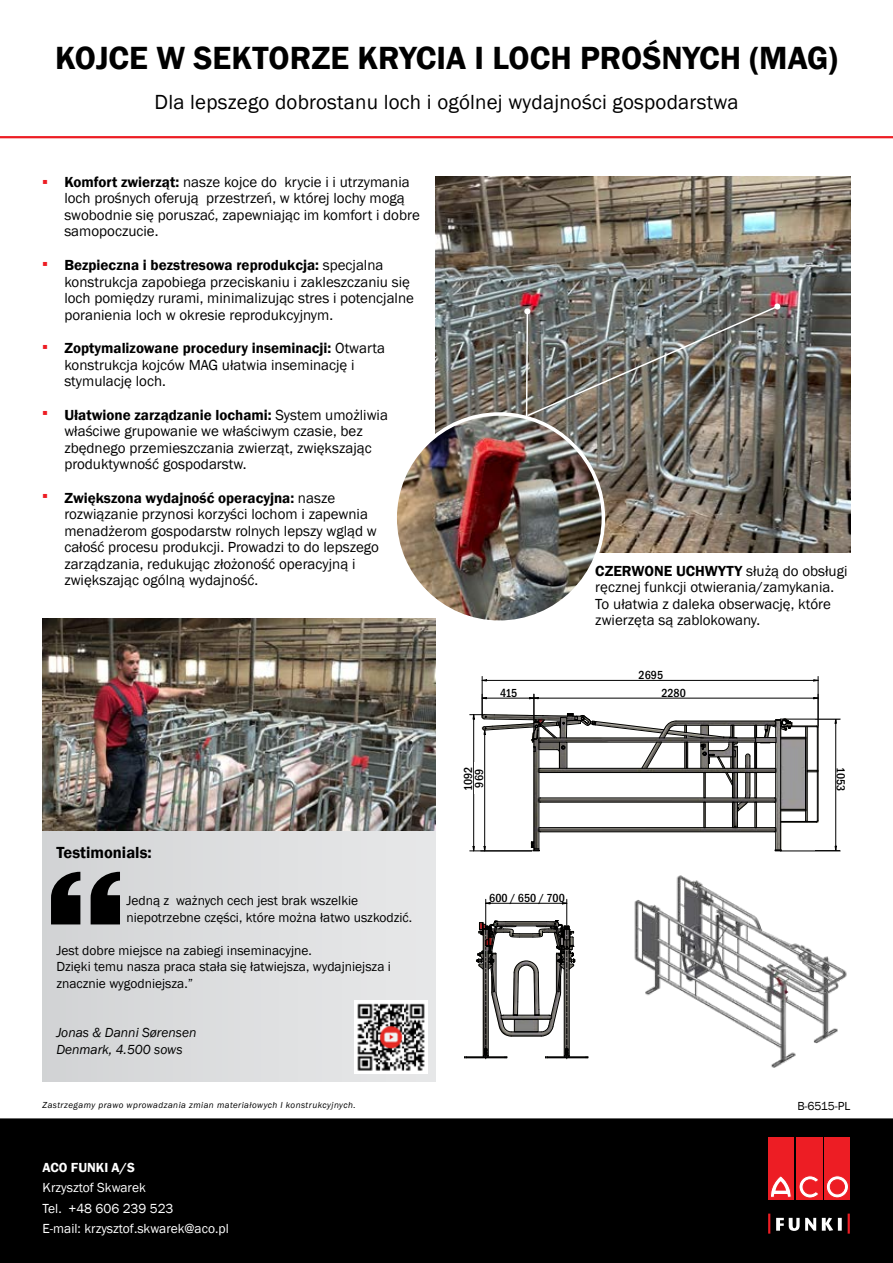
<style>
.page{position:relative;width:893px;height:1263px;background:#fff}
.page>*{position:absolute;margin:0;border:0;box-sizing:border-box;transform-origin:0 0}
.t1{font:600 33px "Franklin Gothic";color:#000}
.t2{font:21px "Franklin Gothic";letter-spacing:.01em;color:#000}
.t3{font:600 16.5px "Franklin Gothic";color:#000}
.t4{font:15px/16.5px "Franklin Gothic";color:#000}
.t5{font:500 condensed 15px "Franklin Gothic";color:#ed1d24}
.t6{font:13.5px/16.5px "Franklin Gothic";color:#000}
.t7{font:13.5px/20.2px "Franklin Gothic";color:#fff}
.t8{font:italic 13.5px/16.5px "Franklin Gothic";color:#000}
.t9{font:600 13.5px "Franklin Gothic";color:#fff}
.t10{font:500 condensed 12px/10.9px "Franklin Gothic";color:#000}
.t11{font:12px "Franklin Gothic";letter-spacing:-.005em;color:#000}
.t12{font:italic 9px "Franklin Gothic";letter-spacing:.05em;color:#000}
.t13{font:6px/10.9px "Arial";letter-spacing:.005em;color:#000}
.s1{font-weight:600}
</style>
<div class="page">
<img style="left:43px;top:619px;width:393px;height:212px">
<img style="left:436px;top:176px;width:414px;height:376px">
<img style="left:395px;top:414px;width:208px;height:208px;border-radius:104px">
<svg style="left:464px;top:898px;width:125px;height:162px"></svg>
<div style="left:489px;top:892px;width:76px;height:9px;background:#fff"></div>
<svg style="left:469px;top:676px;width:349px;height:176px"></svg>
<hr style="left:486px;top:680px;width:328px;height:1px;background:#000">
<hr style="left:482px;top:676px;width:1px;height:39px;background:#000">
<hr style="left:818px;top:676px;width:1px;height:50px;background:#000">
<div style="left:458px;top:763px;width:14px;height:31px;background:#fff"></div>
<div style="left:635px;top:670px;width:31px;height:9px;background:#fff"></div>
<div style="left:658px;top:688px;width:31px;height:8px;background:#fff"></div>
<div style="left:497px;top:688px;width:24px;height:8px;background:#fff"></div>
<img style="left:634px;top:875px;width:213px;height:193px">
<hr style="left:0;top:136px;width:893px;height:2px;background:#ed1d24">
<div style="left:0;top:1118px;width:893px;height:145px;background:#000"></div>
<div style="left:768px;top:1137px;width:26px;height:62px;background:#ed1d24"></div>
<svg style="left:770px;top:1176px;width:21px;height:21px"></svg>
<div style="left:796px;top:1137px;width:26px;height:62px;background:#ed1d24"></div>
<svg style="left:799px;top:1176px;width:19px;height:22px"></svg>
<div style="left:824px;top:1137px;width:26px;height:62px;background:#ed1d24"></div>
<svg style="left:826px;top:1176px;width:22px;height:22px"></svg>
<div style="left:826px;top:1176px;width:22px;height:22px;border:1px solid #ed1d24;border-radius:50%"></div>
<div style="left:830px;top:1180px;width:14px;height:14px;background:#ed1d24;border-radius:50%"></div>
<div style="left:830px;top:1180px;width:14px;height:14px;border:1px solid #ed1d24;border-radius:50%"></div>
<svg style="left:776px;top:1218px;width:66px;height:13px"></svg>
<hr style="left:848px;top:1213px;width:2px;height:20px;background:#ed1d24">
<hr style="left:768px;top:1213px;width:2px;height:20px;background:#ed1d24">
<div style="left:43px;top:831px;width:393px;height:250px;background:#dddee0"></div>
<svg style="left:51px;top:872px;width:29px;height:52px"></svg>
<svg style="left:91px;top:872px;width:29px;height:52px"></svg>
<svg style="left:525px;top:305px;width:254px;height:113px;background:#76756f"></svg>
<div style="left:774px;top:303px;width:6px;height:7px;background:#fff;border-radius:50%"></div>
<img style="left:354px;top:1001px;width:73px;height:73px">
<svg style="left:470px;top:694px;width:371px;height:158px"></svg>
<h1 class="t1" style="left:55px;top:37px;width:784px">KOJCE W SEKTORZE KRYCIA I LOCH PROŚNYCH (MAG)</h1>
<h2 class="t2" style="left:155px;top:89px;width:585px">Dla lepszego dobrostanu loch i ogólnej wydajności gospodarstwa</h2>
<p class="t5" style="left:43px;top:172px;width:7px">▪</p>
<p class="t5" style="left:43px;top:255px;width:7px">▪</p>
<p class="t5" style="left:43px;top:337px;width:7px">▪</p>
<p class="t5" style="left:43px;top:403px;width:7px">▪</p>
<p class="t5" style="left:43px;top:486px;width:7px">▪</p>
<p class="t4" style="left:64px;top:174px;width:357px"><span class="s1">Komfort zwierząt:</span> nasze kojce do krycie i i utrzymania loch prośnych oferują przestrzeń, w której lochy mogą swobodnie się poruszać, zapewniając im komfort i dobre samopoczucie.</p>
<p class="t4" style="left:64px;top:257px;width:351px"><span class="s1">Bezpieczna i bezstresowa reprodukcja:</span> specjalna konstrukcja zapobiega przeciskaniu i zakleszczaniu się loch pomiędzy rurami, minimalizując stres i potencjalne poranienia loch w okresie reprodukcyjnym.</p>
<p class="t4" style="left:64px;top:340px;width:322px"><span class="s1">Zoptymalizowane procedury inseminacji:</span> Otwarta konstrukcja kojców MAG ułatwia inseminację i stymulację loch.</p>
<p class="t4" style="left:64px;top:407px;width:325px"><span class="s1">Ułatwione zarządzanie lochami:</span> System umożliwia właściwe grupowanie we właściwym czasie, bez zbędnego przemieszczania zwierząt, zwiększając produktywność gospodarstw.</p>
<p class="t4" style="left:64px;top:490px;width:316px"><span class="s1">Zwiększona wydajność operacyjna:</span> nasze rozwiązanie przynosi korzyści lochom i zapewnia menadżerom gospodarstw rolnych lepszy wgląd w całość procesu produkcji. Prowadzi to do lepszego zarządzania, redukując złożoność operacyjną i zwiększając ogólną wydajność.</p>
<p class="t4" style="left:595px;top:563px;width:254px"><span class="s1">CZERWONE UCHWYTY</span> służą do obsługi ręcznej funkcji otwierania/zamykania.<br>To ułatwia z daleka obserwację, które zwierzęta są zablokowany.</p>
<p class="t13" style="left:699px;top:565px;width:5px">5</p>
<p class="t10" style="left:639px;top:669px;width:26px">2695</p>
<p class="t13" style="left:643px;top:671px;width:15px">2695</p>
<p class="t10" style="left:500px;top:687px;width:19px">415</p>
<p class="t10" style="left:661px;top:687px;width:26px">2280</p>
<p class="t13" style="left:503px;top:688px;width:12px">415</p>
<p class="t13" style="left:669px;top:688px;width:15px">2280</p>
<p class="t3" style="left:56px;top:842px;width:97px">Testimonials:</p>
<p class="t6" style="left:126px;top:893px;width:287px">Jedną z ważnych cech jest brak wszelkie niepotrzebne części, które można łatwo uszkodzić.</p>
<p class="t6" style="left:56px;top:942px;width:336px">Jest dobre miejsce na zabiegi inseminacyjne.<br>Dzięki temu nasza praca stała się łatwiejsza, wydajniejsza i znacznie wygodniejsza.”</p>
<p class="t8" style="left:56px;top:1025px;width:142px">Jonas &amp; Danni Sørensen<br>Denmark, 4.500 sows</p>
<p class="t13" style="left:263px;top:895px;width:15px">2280</p>
<p class="t13" style="left:58px;top:996px;width:15px;rotate:-90deg">1092</p>
<p class="t10" style="left:462px;top:791px;width:26px;rotate:-90deg">1092<br>969</p>
<p class="t13" style="left:467px;top:772px;width:5px">4</p>
<p class="t13" style="left:464px;top:789px;width:15px;rotate:-90deg">1092<br>969</p>
<p class="t10" style="left:489px;top:892px;width:77px">600 / 650 / 700</p>
<p class="t13" style="left:506px;top:894px;width:42px">600 / 650 / 700</p>
<p class="t10" style="left:846px;top:767px;width:26px;rotate:90deg">1053</p>
<p class="t12" style="left:43px;top:1099px;width:315px">Zastrzegamy prawo wprowadzania zmian materiałowych I konstrukcyjnych.</p>
<p class="t11" style="left:797px;top:1098px;width:55px">B-6515-PL</p>
<p class="t9" style="left:43px;top:1159px;width:94px">ACO FUNKI A/S</p>
<p class="t7" style="left:43px;top:1178px;width:188px">Krzysztof Skwarek<br>Tel. +48 606 239 523<br>E-mail: krzysztof.skwarek@aco.pl</p>
</div>
